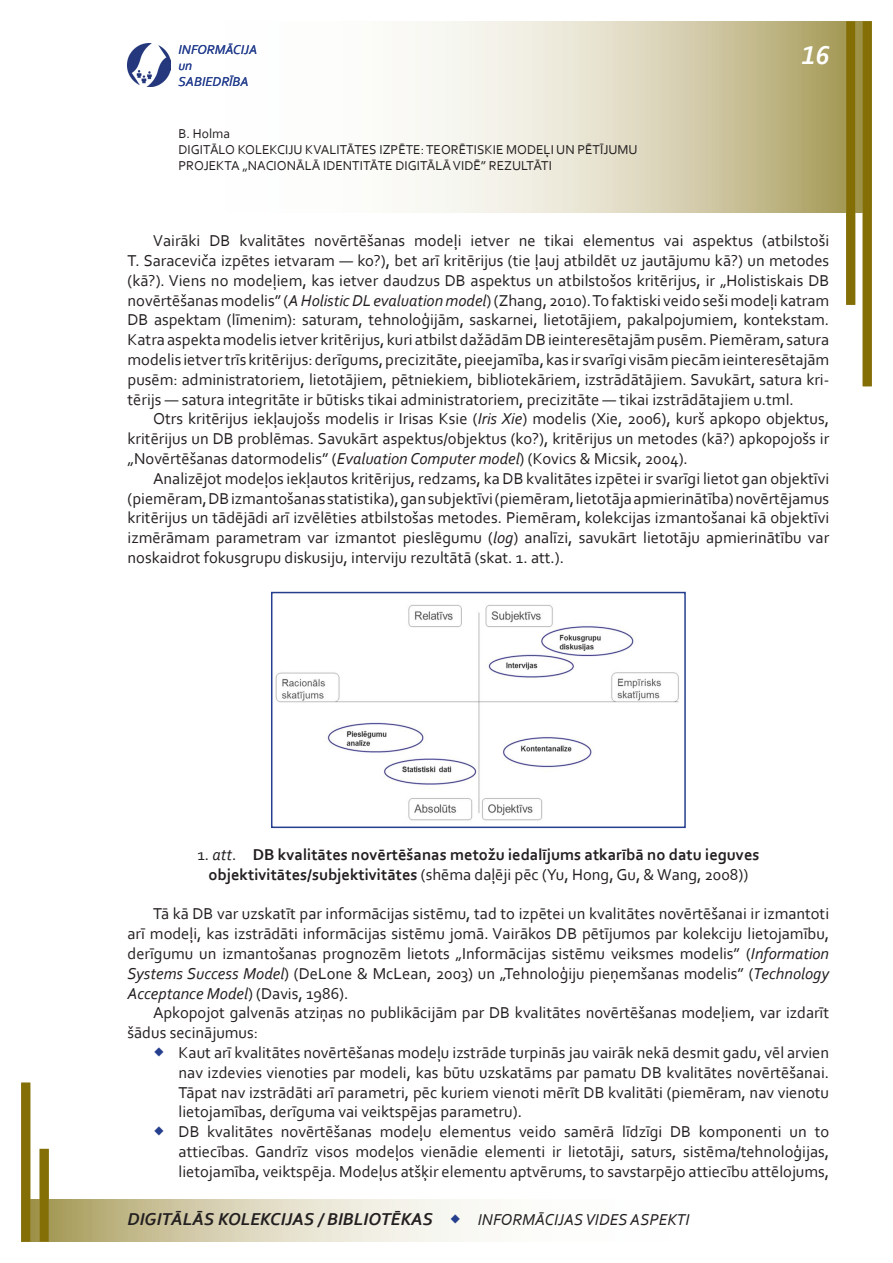
<style>
.page{position:relative;width:893px;height:1263px;background:#fff}
.page>*{position:absolute;margin:0;border:0;box-sizing:border-box;transform-origin:0 0}
.t1{font:italic 700 27px "Corbel";color:#fff}
.t2{font:italic 700 18px "Corbel";color:#231f20}
.bt{font:16.5px/19.8px "Corbel";color:#231f20;text-align:justify}
.bt_numurets{font:16.5px/19.8px "Corbel";color:#231f20;text-align:justify}
.bt_centre{font:700 16.5px/19.8px "Corbel";color:#231f20;text-align:center}
.t3{font:italic 16.5px "Corbel";color:#231f20}
.bt_left_9{font:13.5px/16.2px "Corbel";color:#231f20}
.t4{font:italic 13.5px/16.2px "Corbel";color:#253f8e}
.s1{font-style:italic}
.s2{font-weight:400}
.s3{font-weight:400;font-style:italic}
.s4{font-weight:400;font-size:16.5px}
</style>
<div class="page">
<svg style="left:127px;top:21px;width:736px;height:192px"></svg>
<svg style="left:30px;top:1199px;width:449px;height:43px;background:#d9d3b7"></svg>
<div style="left:863px;top:21px;width:9px;height:365px;background:#846f07"></div>
<div style="left:846px;top:21px;width:9px;height:284px;background:#846f07"></div>
<div style="left:21px;top:1083px;width:9px;height:159px;background:#846f07"></div>
<div style="left:40px;top:1149px;width:9px;height:93px;background:#846f07"></div>
<img style="left:275px;top:604px;width:404px;height:217px">
<div style="left:271px;top:592px;width:415px;height:236px;border:2px solid #253f8e"></div>
<svg style="left:413px;top:1214px;width:9px;height:9px"></svg>
<svg style="left:451px;top:1215px;width:9px;height:9px"></svg>
<p class="t4" style="left:179px;top:41px;width:80px">INFORMĀCIJA un<br>SABIEDRĪBA</p>
<p class="bt_left_9" style="left:179px;top:125px;width:53px">B. Holma</p>
<p class="bt_left_9" style="left:179px;top:141px;width:461px">DIGITĀLO KOLEKCIJU KVALITĀTES IZPĒTE: TEORĒTISKIE MODEĻI UN PĒTĪJUMU<br>PROJEKTA „NACIONĀLĀ IDENTITĀTE DIGITĀLĀ VIDĒ” REZULTĀTI</p>
<h1 class="t1" style="left:801px;top:38px;width:29px">16</h1>
<p class="bt" style="left:128px;top:230px;width:703px;text-indent:26px">Vairāki DB kvalitātes novērtēšanas modeļi ietver ne tikai elementus vai aspektus (atbilstoši T. Saraceviča izpētes ietvaram — ko?), bet arī kritērijus (tie ļauj atbildēt uz jautājumu kā?) un metodes (kā?). Viens no modeļiem, kas ietver daudzus DB aspektus un atbilstošos kritērijus, ir „Holistiskais DB novērtēšanas modelis” (<span class="s1">A Holistic DL evaluation model</span>) (Zhang, 2010). To faktiski veido seši modeļi katram DB aspektam (līmenim): saturam, tehnoloģijām, saskarnei, lietotājiem, pakalpojumiem, kontekstam.<br>Katra aspekta modelis ietver kritērijus, kuri atbilst dažādām DB ieinteresētajām pusēm. Piemēram, satura modelis ietver trīs kritērijus: derīgums, precizitāte, pieejamība, kas ir svarīgi visām piecām ieinteresētajām pusēm: administratoriem, lietotājiem, pētniekiem, bibliotekāriem, izstrādātājiem. Savukārt, satura kri&shy;tērijs — satura integritāte ir būtisks tikai administratoriem, precizitāte — tikai izstrādātajiem u.tml.</p>
<p class="bt" style="left:128px;top:409px;width:703px;text-indent:26px">Otrs kritērijus iekļaujošs modelis ir Irisas Ksie (<span class="s1">Iris Xie</span>) modelis (Xie, 2006), kurš apkopo objektus, kritērijus un DB problēmas. Savukārt aspektus/objektus (ko?), kritērijus un metodes (kā?) apkopojošs ir „Novērtēšanas datormodelis” (<span class="s1">Evaluation Computer model</span>) (Kovics &amp; Micsik, 2004).</p>
<p class="bt" style="left:128px;top:468px;width:703px;text-indent:26px">Analizējot modeļos iekļautos kritērijus, redzams, ka DB kvalitātes izpētei ir svarīgi lietot gan objektīvi (piemēram, DB izmantošanas statistika), gan subjektīvi (piemēram, lietotāja apmierinātība) novērtējamus kritērijus un tādējādi arī izvēlēties atbilstošas metodes. Piemēram, kolekcijas izmantošanai kā objektīvi izmērāmam parametram var izmantot pieslēgumu (<span class="s1">log</span>) analīzi, savukārt lietotāju apmierinātību var noskaidrot fokusgrupu diskusiju, interviju rezultātā (skat. 1. att.).</p>
<p class="bt_centre" style="left:197px;top:844px;width:564px"><span class="s2">1.</span> <span class="s3">att</span><span class="s2">.</span> DB kvalitātes novērtēšanas metožu iedalījums atkarībā no datu ieguves objektivitātes/subjektivitātes <span class="s2">(shēma daļēji pēc (Yu, Hong, Gu, &amp; Wang, 2008))</span></p>
<p class="bt" style="left:128px;top:904px;width:703px;text-indent:26px">Tā kā DB var uzskatīt par informācijas sistēmu, tad to izpētei un kvalitātes novērtēšanai ir izmantoti arī modeļi, kas izstrādāti informācijas sistēmu jomā. Vairākos DB pētījumos par kolekciju lietojamību, derīgumu un izmantošanas prognozēm lietots „Informācijas sistēmu veiksmes modelis” (<span class="s1">Information Systems Success Model</span>) (DeLone &amp; McLean, 2003) un „Tehnoloģiju pieņemšanas modelis” (<span class="s1">Technology Acceptance Model</span>) (Davis, 1986).</p>
<p class="bt" style="left:128px;top:1003px;width:703px;text-indent:26px">Apkopojot galvenās atziņas no publikācijām par DB kvalitātes novērtēšanas modeļiem, var izdarīt šādus secinājumus:</p>
<p class="bt_numurets" style="left:179px;top:1042px;width:652px">Kaut arī kvalitātes novērtēšanas modeļu izstrāde turpinās jau vairāk nekā desmit gadu, vēl arvien nav izdevies vienoties par modeli, kas būtu uzskatāms par pamatu DB kvalitātes novērtēšanai.<br>Tāpat nav izstrādāti arī parametri, pēc kuriem vienoti mērīt DB kvalitāti (piemēram, nav vienotu lietojamības, derīguma vai veiktspējas parametru).</p>
<p class="bt_numurets" style="left:179px;top:1121px;width:652px">DB kvalitātes novērtēšanas modeļu elementus veido samērā līdzīgi DB komponenti un to attiecības. Gandrīz visos modeļos vienādie elementi ir lietotāji, saturs, sistēma/tehnoloģijas, lietojamība, veiktspēja. Modeļus atšķir elementu aptvērums, to savstarpējo attiecību attēlojums,</p>
<p class="t2" style="left:128px;top:1208px;width:525px">DIGITĀLĀS KOLEKCIJAS / BIBLIOTĒKAS <span class="s4">INFORMĀCIJAS VIDES ASPEKTI</span></p>
<p class="t3" style="left:128px;top:1209px;width:269px">DIGITĀLĀS KOLEKCIJAS / BIBLIOTĒKAS</p>
<p class="t3" style="left:478px;top:1210px;width:213px">INFORMĀCIJAS VIDES ASPEKTI</p>
</div>
